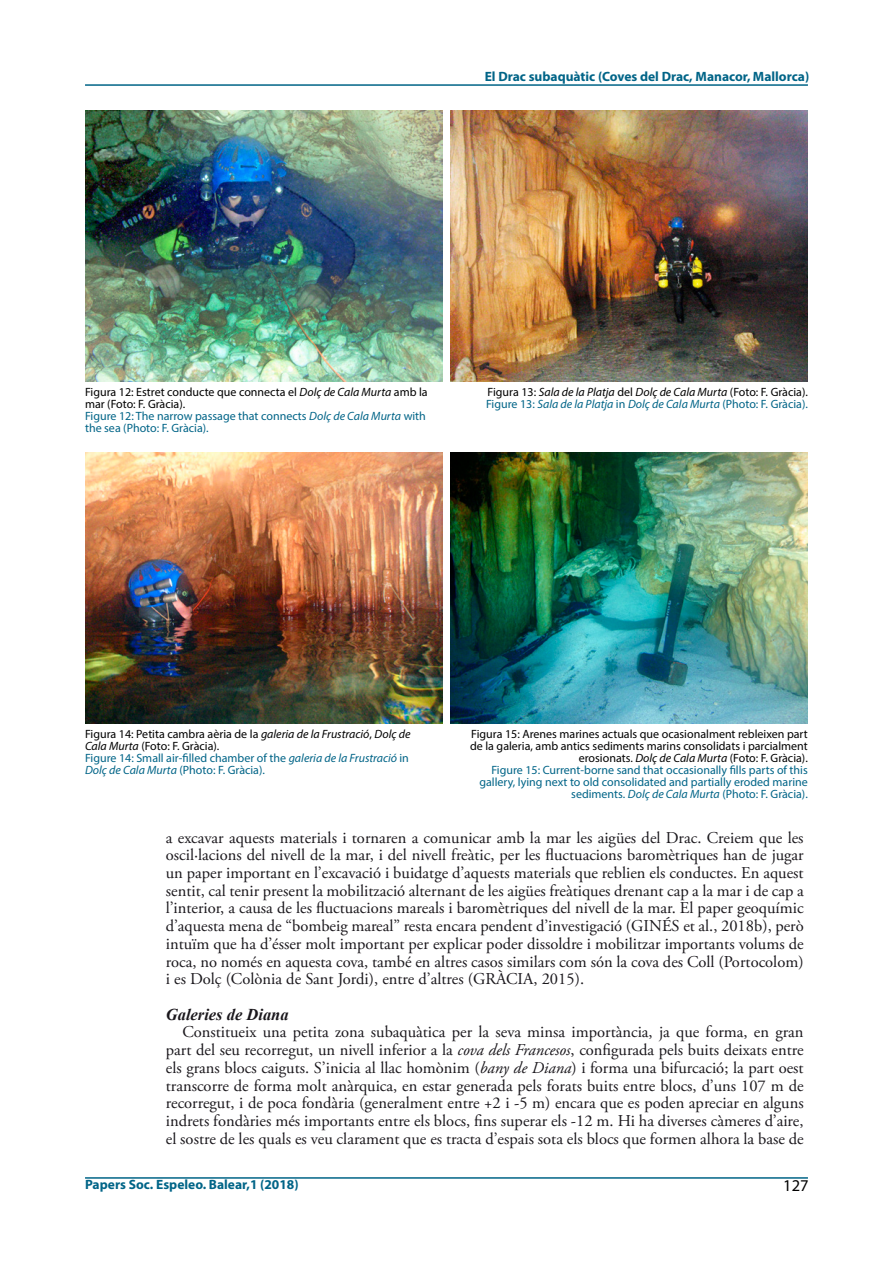
<style>
.page{position:relative;width:893px;height:1263px;background:#fff}
.page>*{position:absolute;margin:0;border:0;box-sizing:border-box;transform-origin:0 0}
.t1{font:16.5px/17.7px "Adobe Garamond Pro";color:#1a171c;text-align:justify}
.t2{font:italic 700 16.5px "Times New Roman";color:#1a171c}
.t3{font:16.5px "Myriad Pro";color:#010000}
.t4{font:700 13.5px "Myriad Pro";color:#006487}
.t5{font:12px/12px "Myriad Pro";color:#006487}
.t6{font:12px/12px "Myriad Pro";color:#010000;text-align:right}
.t7{font:italic 12px/12px "Myriad Pro";color:#010000}
.s1{color:#010000}
.s2{font-style:italic;color:#010000}
.s3{font-style:italic}
.s4{font-style:normal}
.s5{font-style:normal;color:#006487}
.s6{color:#006487}
.s7{font-style:italic;color:#006487}
</style>
<div class="page">
<hr style="left:85px;top:84px;width:723px;height:2px;background:#006487">
<hr style="left:85px;top:1177px;width:723px;height:2px;background:#006487">
<img style="left:85px;top:111px;width:357px;height:271px">
<img style="left:451px;top:111px;width:357px;height:271px">
<img style="left:85px;top:453px;width:357px;height:271px">
<img style="left:451px;top:453px;width:357px;height:271px">
<p class="t4" style="left:485px;top:67px;width:326px">El Drac subaquàtic (Coves del Drac, Manacor, Mallorca)</p>
<p class="t5" style="left:85px;top:386px;width:344px"><span class="s1">Figura 12: Estret conducte que connecta el</span> <span class="s2">Dolç de Cala Murta</span> <span class="s1">amb la mar (Foto: F. Gràcia).<br></span>Figure 12: The narrow passage that connects <span class="s3">Dolç de Cala Murta</span> with the sea (Photo: F. Gràcia).</p>
<p class="t7" style="left:486px;top:386px;width:323px"><span class="s4">Figura 13:</span> Sala de la Platja <span class="s4">del</span> Dolç de Cala Murta <span class="s4">(Foto: F. Gràcia).<br></span><span class="s5">Figure 13:</span> <span class="s6">Sala de la Platja</span> <span class="s5">in</span> <span class="s6">Dolç de Cala Murta</span> <span class="s5">(Photo: F. Gràcia).</span></p>
<p class="t5" style="left:85px;top:728px;width:327px"><span class="s1">Figura 14: Petita cambra aèria de la</span> <span class="s2">galeria de la Frustració</span><span class="s1">,</span> <span class="s2">Dolç de Cala Murta</span> <span class="s1">(Foto: F. Gràcia).<br></span>Figure 14: Small air-filled chamber of the <span class="s3">galeria de la Frustració</span> in <span class="s3">Dolç de Cala Murta</span> (Photo: F. Gràcia).</p>
<p class="t6" style="left:470px;top:728px;width:339px">Figura 15: Arenes marines actuals que ocasionalment rebleixen part de la galeria, amb antics sediments marins consolidats i parcialment erosionats. <span class="s3">Dolç de Cala Murta</span> (Foto: F. Gràcia).<br><span class="s6">Figure 15: Current-borne sand that occasionally fills parts of this gallery, lying next to old consolidated and partially eroded marine sediments.</span> <span class="s7">Dolç de Cala Murta</span> <span class="s6">(Photo: F. Gràcia).</span></p>
<p class="t1" style="left:166px;top:829px;width:639px">a excavar aquests materials i tornaren a comunicar amb la mar les aigües del Drac. Creiem que les oscil·lacions del nivell de la mar, i del nivell freàtic, per les fluctuacions baromètriques han de jugar un paper important en l’excavació i buidatge d’aquests materials que reblien els conductes. En aquest sentit, cal tenir present la mobilització alternant de les aigües freàtiques drenant cap a la mar i de cap a l’interior, a causa de les fluctuacions mareals i baromètriques del nivell de la mar. El paper geoquímic d’aquesta mena de “bombeig mareal” resta encara pendent d’investigació (GINÉS et al., 2018b), però intuïm que ha d’ésser molt important per explicar poder dissoldre i mobilitzar importants volums de roca, no només en aquesta cova, també en altres casos similars com són la cova des Coll (Portocolom) i es Dolç (Colònia de Sant Jordi), entre d’altres (GRÀCIA, 2015).</p>
<p class="t2" style="left:166px;top:1003px;width:124px">Galeries de Diana</p>
<p class="t1" style="left:166px;top:1024px;width:639px;text-indent:16px">Constitueix una petita zona subaquàtica per la seva minsa importància, ja que forma, en gran part del seu recorregut, un nivell inferior a la <span class="s3">cova dels Francesos</span>, configurada pels buits deixats entre els grans blocs caiguts. S’inicia al llac homònim (<span class="s3">bany de Diana</span>) i forma una bifurcació; la part oest transcorre de forma molt anàrquica, en estar generada pels forats buits entre blocs, d’uns 107 m de recorregut, i de poca fondària (generalment entre +2 i -5 m) encara que es poden apreciar en alguns indrets fondàries més importants entre els blocs, fins superar els -12 m. Hi ha diverses càmeres d’aire, el sostre de les quals es veu clarament que es tracta d’espais sota els blocs que formen alhora la base de</p>
<p class="t4" style="left:85px;top:1176px;width:215px">Papers Soc. Espeleo. Balear,1 (2018)</p>
<p class="t3" style="left:783px;top:1175px;width:27px">127</p>
</div>
